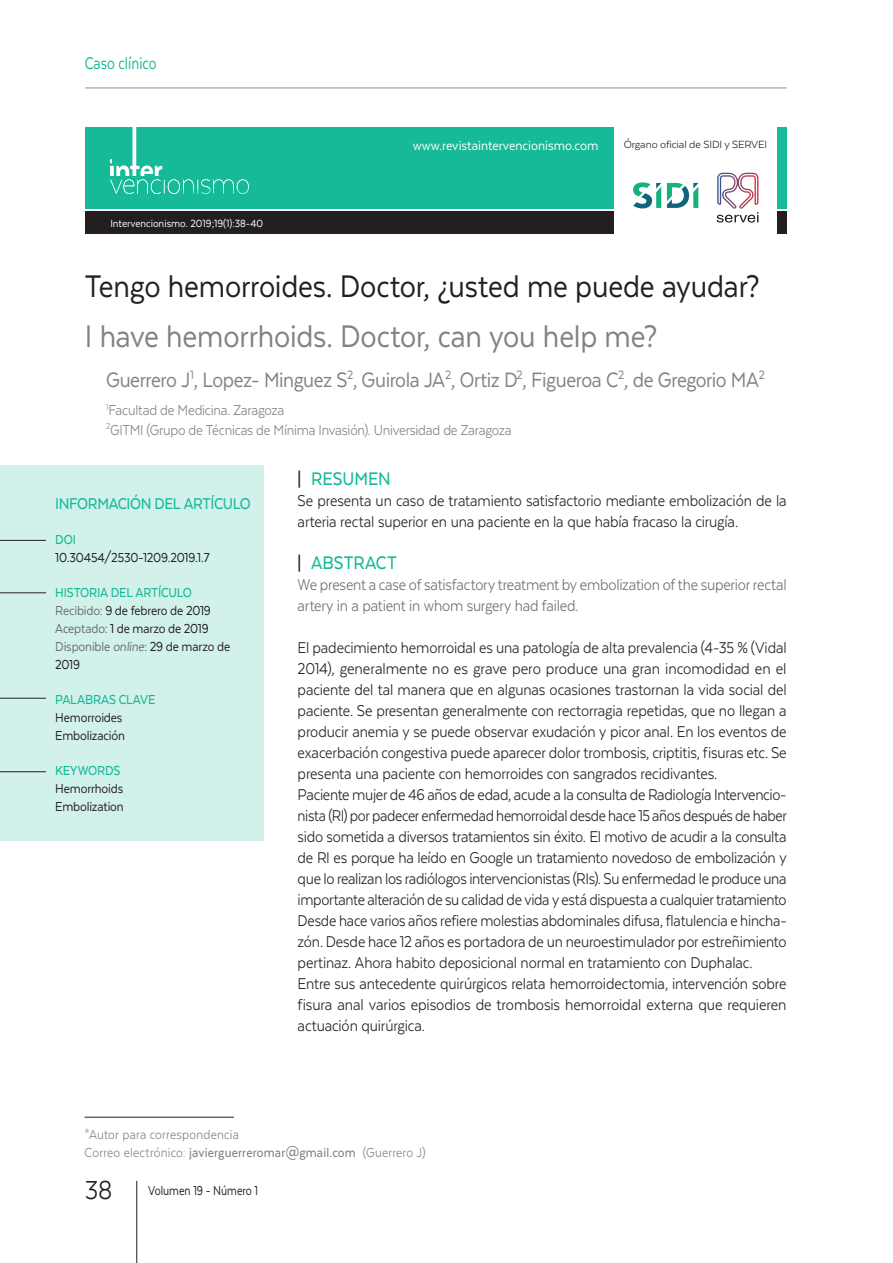
<style>
.page{position:relative;width:893px;height:1263px;background:#fff}
.page>*{position:absolute;margin:0;border:0;box-sizing:border-box;transform-origin:0 0}
.INTER_Titular{font:36px "Texta";letter-spacing:-.005em;color:#231f20;scale:.9 1}
.INTER_Titular_ingles{font:36px "Texta";letter-spacing:-.005em;color:#808285;scale:.9 1}
.INTER_Numero_pagina{font:30px "Texta";color:#231f20;scale:.93 1}
.INTER_Autor{font:24px "Texta";letter-spacing:-.02em;color:#808285;scale:.9 1}
.INTER_Apartado_1{font:500 21px "Texta";color:#16b998;scale:.9 1}
.INTER_Cintillo_secci{font:19.5px "Texta";color:#16b998;scale:.8 1}
.INTER_Texto{font:18px/21px "Texta";letter-spacing:-.01em;color:#231f20;text-align:justify;scale:.9 1}
.INTER_Texto-2{font:18px/21px "Texta";letter-spacing:-.01em;color:#231f20;text-align:justify;scale:.88 1}
.INTER_Abstract_ingle{font:18px/21px "Texta";letter-spacing:-.015em;color:#6c6d70;scale:.9 1}
.INTER_Info_titular{font:500 18px "Texta";letter-spacing:-.02em;color:#16b998;scale:.9 1}
.INTER_Autor_datos{font:16.5px "Texta";letter-spacing:-.015em;color:#808285;scale:.9 1}
.INTER_Autor_correspo{font:15px "Texta";letter-spacing:.015em;color:#808285;scale:.9 1}
.INTER_Info_historia{font:15px/18px "Texta";letter-spacing:-.01em;color:#231f20;scale:.9 1}
.INTER_Info_texto{font:15px "Texta";letter-spacing:-.01em;color:#231f20;scale:.9 1}
.INTER_Info_apartado{font:500 15px "Texta";letter-spacing:-.01em;color:#16b998;scale:.9 1}
.t1{font:15px "Texta";color:#fff;scale:.93 1}
.INTER_Pagina_datos_r{font:15px "Texta";color:#231f20;scale:.8 1}
.t2{font:12px "Texta";color:#fff;scale:.93 1}
.t3{font:12px "Texta";letter-spacing:-.01em;color:#231f20}
.s1{color:#231f20}
.s2{color:#6c6d70}
.s3{font-style:italic;color:#6c6d70}
.s4{font-weight:500}
</style>
<div class="page">
<div style="left:85px;top:128px;width:702px;height:81px;background:#16b998"></div>
<div style="left:85px;top:211px;width:702px;height:23px;background:#231f20"></div>
<div style="left:615px;top:125px;width:162px;height:109px;background:#fff"></div>
<svg style="left:110px;top:127px;width:139px;height:67px"></svg>
<svg style="left:633px;top:182px;width:28px;height:26px"></svg>
<svg style="left:667px;top:183px;width:31px;height:25px"></svg>
<div style="left:715px;top:171px;width:46px;height:52px;background:linear-gradient(to bottom,#fff,#fff)"></div>
<svg style="left:717px;top:173px;width:41px;height:50px"></svg>
<hr style="left:85px;top:1117px;width:149px;height:1px;background:#231f20">
<div style="left:0;top:465px;width:264px;height:375px;background:#d1f1ea"></div>
<hr style="left:0;top:592px;width:46px;height:1px;background:#231f20">
<hr style="left:0;top:698px;width:46px;height:1px;background:#231f20">
<hr style="left:0;top:771px;width:46px;height:1px;background:#231f20">
<hr style="left:0;top:540px;width:46px;height:1px;background:#231f20">
<hr style="left:85px;top:88px;width:702px;height:1px;background:#231f20">
<hr style="left:136px;top:1181px;width:1px;height:82px;background:#231f20">
<p class="INTER_Cintillo_secci" style="left:85px;top:53px;width:91px">Caso clínico</p>
<p class="t2" style="left:110px;top:217px;width:166px">Intervencionismo. 2019;19(1):38-40</p>
<p class="t1" style="left:413px;top:137px;width:201px">www.revistaintervencionismo.com</p>
<p class="t3" style="left:624px;top:138px;width:145px">Órgano oficial de SIDI y SERVEI</p>
<p class="INTER_Titular" style="left:85px;top:268px;width:751px">Tengo hemorroides. Doctor, ¿usted me puede ayudar?</p>
<p class="INTER_Titular_ingles" style="left:85px;top:318px;width:637px">I have hemorrhoids. Doctor, can you help me?</p>
<p class="INTER_Autor" style="left:106px;top:368px;width:734px">Guerrero J<sup>1</sup>, Lopez- Minguez S<sup>2</sup>, Guirola JA<sup>2</sup>, Ortiz D<sup>2</sup>, Figueroa C<sup>2</sup>, de Gregorio MA<sup>2</sup></p>
<p class="INTER_Autor_datos" style="left:106px;top:402px;width:200px"><sup>1</sup>Facultad de Medicina. Zaragoza</p>
<p class="INTER_Autor_datos" style="left:106px;top:421px;width:452px"><sup>2</sup>GITMI (Grupo de Técnicas de Mínima Invasión). Universidad de Zaragoza</p>
<p class="INTER_Apartado_1" style="left:298px;top:467px;width:105px"><span class="s1">|</span> RESUMEN</p>
<p class="INTER_Texto" style="left:298px;top:489px;width:545px">Se presenta un caso de tratamiento satisfactorio mediante embolización de la arteria rectal superior en una paciente en la que había fracaso la cirugía.</p>
<p class="INTER_Apartado_1" style="left:298px;top:551px;width:112px"><span class="s1">|</span> ABSTRACT</p>
<p class="INTER_Abstract_ingle" style="left:298px;top:573px;width:545px">We present a case of satisfactory treatment by embolization of the superior rectal artery in a patient in whom surgery had failed.</p>
<p class="INTER_Texto" style="left:298px;top:636px;width:545px">El padecimiento hemorroidal es una patología de alta prevalencia (4-35 % (Vidal 2014), generalmente no es grave pero produce una gran incomodidad en el paciente del tal manera que en algunas ocasiones trastornan la vida social del paciente. Se presentan generalmente con rectorragia repetidas, que no llegan a producir anemia y se puede observar exudación y picor anal. En los eventos de exacerbación congestiva puede aparecer dolor trombosis, criptitis, fisuras etc. Se presenta una paciente con hemorroides con sangrados recidivantes.</p>
<p class="INTER_Texto" style="left:298px;top:783px;width:545px">Paciente mujer de 46 años de edad, acude a la consulta de Radiología Intervencio&shy;nista (RI) por padecer enfermedad hemorroidal desde hace 15 años después de haber sido sometida a diversos tratamientos sin éxito. El motivo de acudir a la consulta de RI es porque ha leído en Google un tratamiento novedoso de embolización y que lo realizan los radiólogos intervencionistas (RIs). Su enfermedad le produce una importante alteración de su calidad de vida y está dispuesta a cualquier tratamiento</p>
<p class="INTER_Texto-2" style="left:298px;top:909px;width:557px">Desde hace varios años refiere molestias abdominales difusa, flatulencia e hincha&shy;zón. Desde hace 12 años es portadora de un neuroestimulador por estreñimiento pertinaz. Ahora habito deposicional normal en tratamiento con Duphalac.</p>
<p class="INTER_Texto" style="left:298px;top:972px;width:545px">Entre sus antecedente quirúrgicos relata hemorroidectomia, intervención sobre fisura anal varios episodios de trombosis hemorroidal externa que requieren actuación quirúrgica.</p>
<p class="INTER_Info_titular" style="left:55px;top:494px;width:219px">INFORMACIÓN DEL ARTÍCULO</p>
<p class="INTER_Info_apartado" style="left:55px;top:531px;width:24px">DOI</p>
<p class="INTER_Info_texto" style="left:55px;top:549px;width:173px">10.30454/2530-1209.2019.1.7</p>
<p class="INTER_Info_apartado" style="left:55px;top:584px;width:154px">HISTORIA DEL ARTÍCULO</p>
<p class="INTER_Info_historia" style="left:55px;top:601px;width:174px"><span class="s2">Recibido:</span> 9 de febrero de 2019</p>
<p class="INTER_Info_historia" style="left:55px;top:619px;width:172px"><span class="s2">Aceptado:</span> 1 de marzo de 2019</p>
<p class="INTER_Info_historia" style="left:55px;top:637px;width:196px"><span class="s2">Disponible</span> <span class="s3">online</span><span class="s2">:</span> 29 de marzo de<br>2019</p>
<p class="INTER_Info_apartado" style="left:55px;top:692px;width:113px">PALABRAS CLAVE</p>
<p class="INTER_Info_texto" style="left:55px;top:710px;width:76px">Hemorroides</p>
<p class="INTER_Info_texto" style="left:55px;top:728px;width:79px">Embolización</p>
<p class="INTER_Info_apartado" style="left:55px;top:763px;width:74px">KEYWORDS</p>
<p class="INTER_Info_texto" style="left:55px;top:781px;width:77px">Hemorrhoids</p>
<p class="INTER_Info_texto" style="left:55px;top:799px;width:78px">Embolization</p>
<p class="INTER_Autor_correspo" style="left:85px;top:1126px;width:173px">*Autor para correspondencia</p>
<p class="INTER_Autor_correspo" style="left:85px;top:1144px;width:380px">Correo electrónico: <span class="s4">javierguerreromar@gmail.com</span> (Guerrero J)</p>
<p class="INTER_Numero_pagina" style="left:85px;top:1174px;width:31px">38</p>
<p class="INTER_Pagina_datos_r" style="left:148px;top:1182px;width:139px">Volumen 19 - Número 1</p>
</div>
